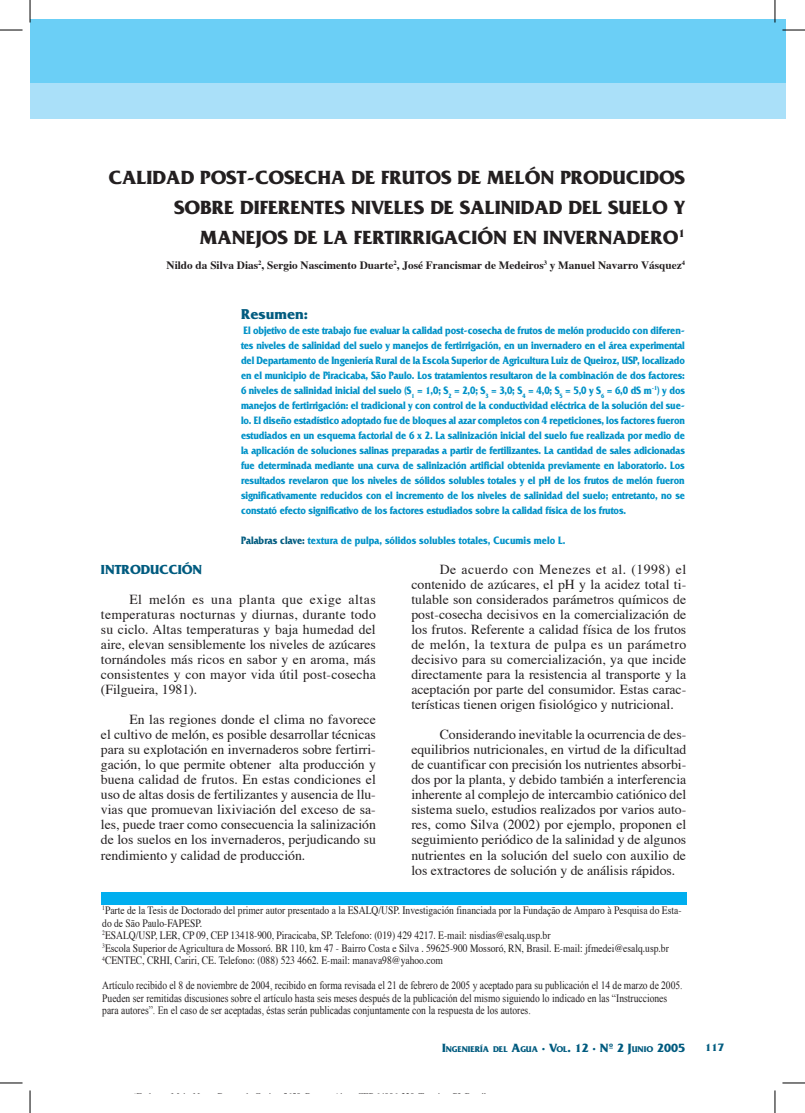
<style>
.page{position:relative;width:805px;height:1113px;background:#fff}
.page>*{position:absolute;margin:0;border:0;box-sizing:border-box;transform-origin:0 0}
.t1{font:700 20px/30px "Friz Quadrata";color:#231f20;text-align:right}
.t2{font:700 15px "Friz Quadrata";color:#005b7f}
.t3{font:13.75px/15px "Times";color:#231f20;text-align:justify}
.t4{font:700 13.75px "Friz Quadrata";color:#005b7f}
.t5{font:700 11.25px/15px "Friz Quadrata";color:#0092c8;text-align:justify;scale:.85 1}
.t6{font:11.25px/12.5px "Times";color:#231f20;scale:.85 1}
.t7{font:11.25px/12.5px "Times New Roman";color:#231f20;scale:.85 1}
.t8{font:700 11.25px "Times";color:#231f20}
.t9{font:700 11.25px "Friz Quadrata";color:#005b7f}
.t10{font:700 8.75px "Friz Quadrata";color:#005b7f}
.s1{color:#005b7f}
.s2{font-size:12.5px}
</style>
<div class="page">
<div style="left:30px;top:30px;width:755px;height:89px;background:#aae0f9"></div>
<div style="left:30px;top:19px;width:755px;height:64px;background:#6bcff6"></div>
<div style="left:101px;top:891px;width:585px;height:13px;background:#00aeef"></div>
<svg style="left:30px;top:0;width:1px;height:22px"></svg>
<svg style="left:0;top:30px;width:22px;height:1px"></svg>
<svg style="left:774px;top:0;width:1px;height:22px"></svg>
<svg style="left:782px;top:30px;width:22px;height:1px"></svg>
<svg style="left:30px;top:1090px;width:1px;height:22px"></svg>
<svg style="left:0;top:1082px;width:22px;height:1px"></svg>
<svg style="left:774px;top:1090px;width:1px;height:22px"></svg>
<svg style="left:782px;top:1082px;width:22px;height:1px"></svg>
<h1 class="t1" style="left:109px;top:163px;width:577px">CALIDAD POST-COSECHA DE FRUTOS DE MELÓN PRODUCIDOS<br>SOBRE DIFERENTES NIVELES DE SALINIDAD DEL SUELO Y<br>MANEJOS DE LA FERTIRRIGACIÓN EN INVERNADERO<sup>1</sup></h1>
<p class="t8" style="left:166px;top:258px;width:519px">Nildo da Silva Dias<sup>2</sup>, Sergio Nascimento Duarte<sup>2</sup>, José Francismar de Medeiros<sup>3</sup> y Manuel Navarro Vásquez<sup>4</sup></p>
<p class="t2" style="left:241px;top:306px;width:68px">Resumen:</p>
<p class="t5" style="left:241px;top:323px;width:523px">El objetivo de este trabajo fue evaluar la calidad post-cosecha de frutos de melón producido con diferen&shy;tes niveles de salinidad del suelo y manejos de fertirrigación, en un invernadero en el área experimental del Departamento de Ingeniería Rural de la Escola Superior de Agricultura Luiz de Queiroz, USP, localizado en el municipio de Piracicaba, São Paulo. Los tratamientos resultaron de la combinación de dos factores:<br>6 niveles de salinidad inicial del suelo (S<sub>1</sub> = 1,0; S<sub>2</sub> = 2,0; S<sub>3</sub> = 3,0; S<sub>4</sub> = 4,0; S<sub>5</sub> = 5,0 y S<sub>6</sub> = 6,0 dS m<sup>-1</sup>) y dos manejos de fertirrigación: el tradicional y con control de la conductividad eléctrica de la solución del sue&shy;lo. El diseño estadístico adoptado fue de bloques al azar completos con 4 repeticiones, los factores fueron estudiados en un esquema factorial de 6 x 2. La salinización inicial del suelo fue realizada por medio de la aplicación de soluciones salinas preparadas a partir de fertilizantes. La cantidad de sales adicionadas fue determinada mediante una curva de salinización artificial obtenida previamente en laboratorio. Los resultados revelaron que los niveles de sólidos solubles totales y el pH de los frutos de melón fueron significativamente reducidos con el incremento de los niveles de salinidad del suelo; entretanto, no se constató efecto significativo de los factores estudiados sobre la calidad física de los frutos.</p>
<p class="t5" style="left:241px;top:533px;width:383px"><span class="s1">Palabras clave:</span> textura de pulpa, sólidos solubles totales, Cucumis melo L.</p>
<p class="t4" style="left:101px;top:562px;width:103px">INTRODUCCIÓN</p>
<p class="t3" style="left:101px;top:593px;width:276px;text-indent:28px">El melón es una planta que exige altas temperaturas nocturnas y diurnas, durante todo su ciclo. Altas temperaturas y baja humedad del aire, elevan sensiblemente los niveles de azúcares tornándoles más ricos en sabor y en aroma, más consistentes y con mayor vida útil post-cosecha (Filgueira, 1981).</p>
<p class="t3" style="left:101px;top:713px;width:276px;text-indent:28px">En las regiones donde el clima no favorece el cultivo de melón, es posible desarrollar técnicas para su explotación en invernaderos sobre fertirri&shy;gación, lo que permite obtener alta producción y buena calidad de frutos. En estas condiciones el uso de altas dosis de fertilizantes y ausencia de llu&shy;vias que promuevan lixiviación del exceso de sa&shy;les, puede traer como consecuencia la salinización de los suelos en los invernaderos, perjudicando su rendimiento y calidad de producción.</p>
<p class="t3" style="left:411px;top:563px;width:276px;text-indent:28px">De acuerdo con Menezes et al. (1998) el contenido de azúcares, el pH y la acidez total ti&shy;tulable son considerados parámetros químicos de post-cosecha decisivos en la comercialización de los frutos. Referente a calidad física de los frutos de melón, la textura de pulpa es un parámetro decisivo para su comercialización, ya que incide directamente para la resistencia al transporte y la aceptación por parte del consumidor. Estas carac&shy;terísticas tienen origen fisiológico y nutricional.</p>
<p class="t3" style="left:411px;top:728px;width:276px;text-indent:28px">Considerando inevitable la ocurrencia de des&shy;equilibrios nutricionales, en virtud de la dificultad de cuantificar con precisión los nutrientes absorbi&shy;dos por la planta, y debido también a interferencia inherente al complejo de intercambio catiónico del sistema suelo, estudios realizados por varios auto&shy;res, como Silva (2002) por ejemplo, proponen el seguimiento periódico de la salinidad y de algunos nutrientes en la solución del suelo con auxilio de los extractores de solución y de análisis rápidos.</p>
<p class="t6" style="left:102px;top:904px;width:682px"><sup>1</sup>Parte de la Tesis de Doctorado del primer autor presentado a la ESALQ/USP. Investigación financiada por la Fundação de Amparo à Pesquisa do Esta&shy;do de São Paulo-FAPESP.<br><sup>2</sup>ESALQ/USP, LER, CP 09, CEP 13418-900, Piracicaba, SP. Telefono: (019) 429 4217. E-mail: nisdias@esalq.usp.br<br><sup>3</sup>Escola Superior de Agricultura de Mossoró. BR 110, km 47 - Bairro Costa e Silva . 59625-900 Mossoró, RN, Brasil. E-mail: jfmedei@esalq.usp.br <sup>4</sup>CENTEC, CRHI, Cariri, CE. Telefono: (088) 523 4662. E-mail: manava98@yahoo.com</p>
<p class="t7" style="left:102px;top:979px;width:684px">Artículo recibido el 8 de noviembre de 2004, recibido en forma revisada el 21 de febrero de 2005 y aceptado para su publicación el 14 de marzo de 2005.<br>Pueden ser remitidas discusiones sobre el artículo hasta seis meses después de la publicación del mismo siguiendo lo indicado en las “Instrucciones para autores”. En el caso de ser aceptadas, éstas serán publicadas conjuntamente con la respuesta de los autores.</p>
<p class="t10" style="left:442px;top:1044px;width:244px"><span class="s2">I</span>NGENIERÍA DEL <span class="s2">A</span>GUA <span class="s2">· V</span>OL<span class="s2">. 12 · Nº 2 J</span>UNIO <span class="s2">2005</span></p>
<p class="t9" style="left:704px;top:1041px;width:20px">117</p>
</div>
